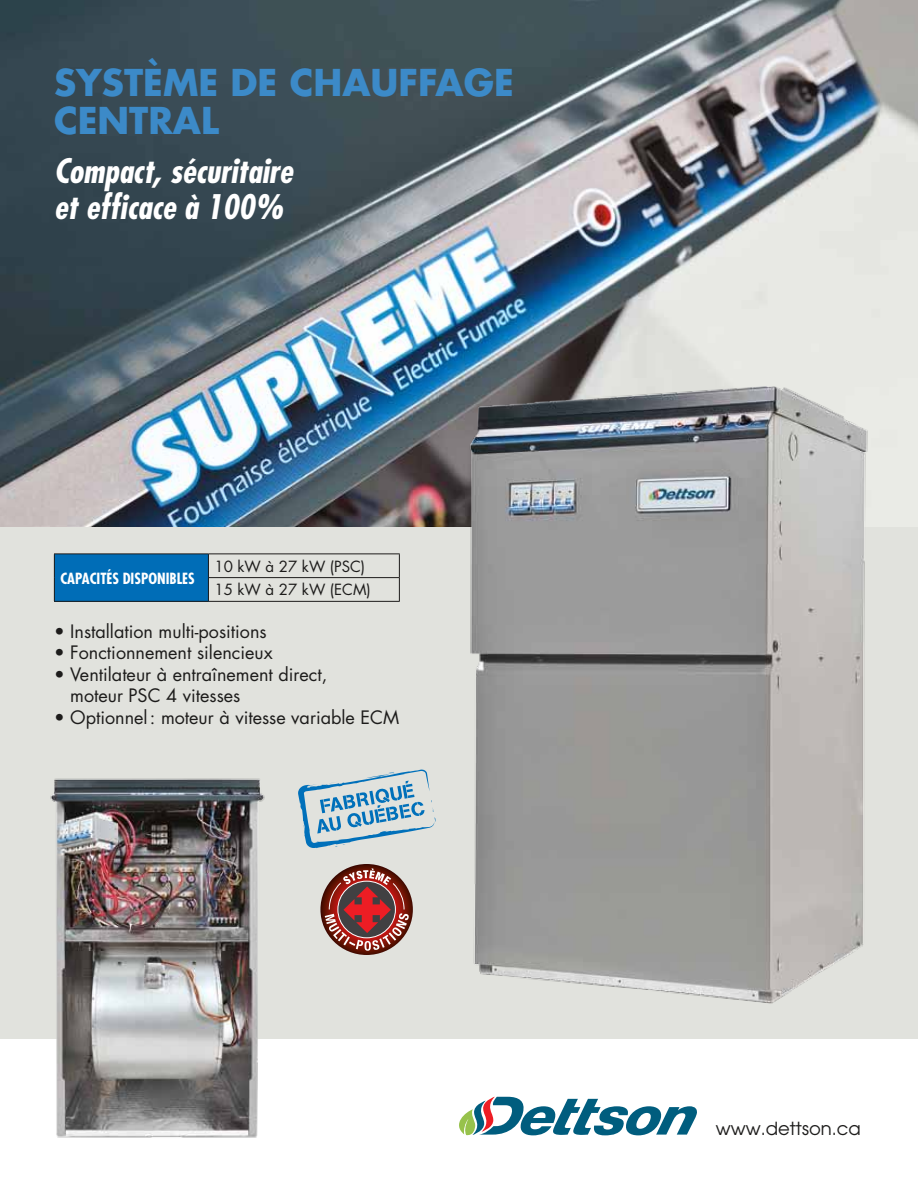
<style>
.page{position:relative;width:918px;height:1188px;background:#fff}
.page>*{position:absolute;margin:0;border:0;box-sizing:border-box;transform-origin:0 0}
.t1{font:700 36px/37.5px "Futura";color:#3c8ac8}
.t2{font:italic 700 condensed 33px/36px "Futura";color:#fff}
.t3{font:18px/21.6px "Futura";color:#1d1c1b}
.t4{font:18px "Avant Garde";color:#1d1c1b}
.t5{font:15px/23.7px "Futura";color:#1d1c1b}
.t6{font:700 condensed 15px "Futura";color:#fff}
</style>
<div class="page">
<div style="left:0;top:526px;width:918px;height:514px;background:#e1e2dd"></div>
<img style="left:0;top:0;width:918px;height:526px">
<img style="left:437px;top:332px;width:450px;height:708px">
<img style="left:40px;top:778px;width:231px;height:360px">
<div style="left:54px;top:554px;width:154px;height:47px;background:#006db7"></div>
<hr style="left:54px;top:554px;width:154px;height:1px;background:#1d1c1b">
<svg style="left:54px;top:554px;width:1px;height:47px"></svg>
<hr style="left:54px;top:601px;width:154px;height:1px;background:#1d1c1b">
<hr style="left:208px;top:554px;width:192px;height:1px;background:#1d1c1b">
<hr style="left:208px;top:577px;width:192px;height:1px;background:#1d1c1b">
<svg style="left:208px;top:554px;width:1px;height:47px"></svg>
<svg style="left:399px;top:554px;width:1px;height:47px"></svg>
<hr style="left:208px;top:601px;width:192px;height:1px;background:#1d1c1b">
<svg style="left:320px;top:864px;width:93px;height:91px"></svg>
<svg style="left:298px;top:770px;width:138px;height:78px"></svg>
<svg style="left:459px;top:1097px;width:238px;height:38px"></svg>
<h1 class="t1" style="left:54px;top:63px;width:461px">SYSTÈME DE CHAUFFAGE<br>CENTRAL</h1>
<h2 class="t2" style="left:54px;top:153px;width:240px">Compact, sécuritaire et efficace à 100%</h2>
<p class="t6" style="left:60px;top:568px;width:136px">CAPACITÉS DISPONIBLES</p>
<p class="t5" style="left:214px;top:554px;width:158px">10 kW à 27 kW (PSC)<br>15 kW à 27 kW (ECM)</p>
<p class="t3" style="left:54px;top:620px;width:214px">• Installation multi-positions</p>
<p class="t3" style="left:54px;top:642px;width:220px">• Fonctionnement silencieux</p>
<p class="t3" style="left:70px;top:663px;width:259px;text-indent:-16px">• Ventilateur à entraînement direct, moteur PSC 4 vitesses</p>
<p class="t3" style="left:54px;top:706px;width:347px">• Optionnel: moteur à vitesse variable ECM</p>
<p class="t4" style="left:716px;top:1117px;width:146px">www.dettson.ca</p>
</div>
